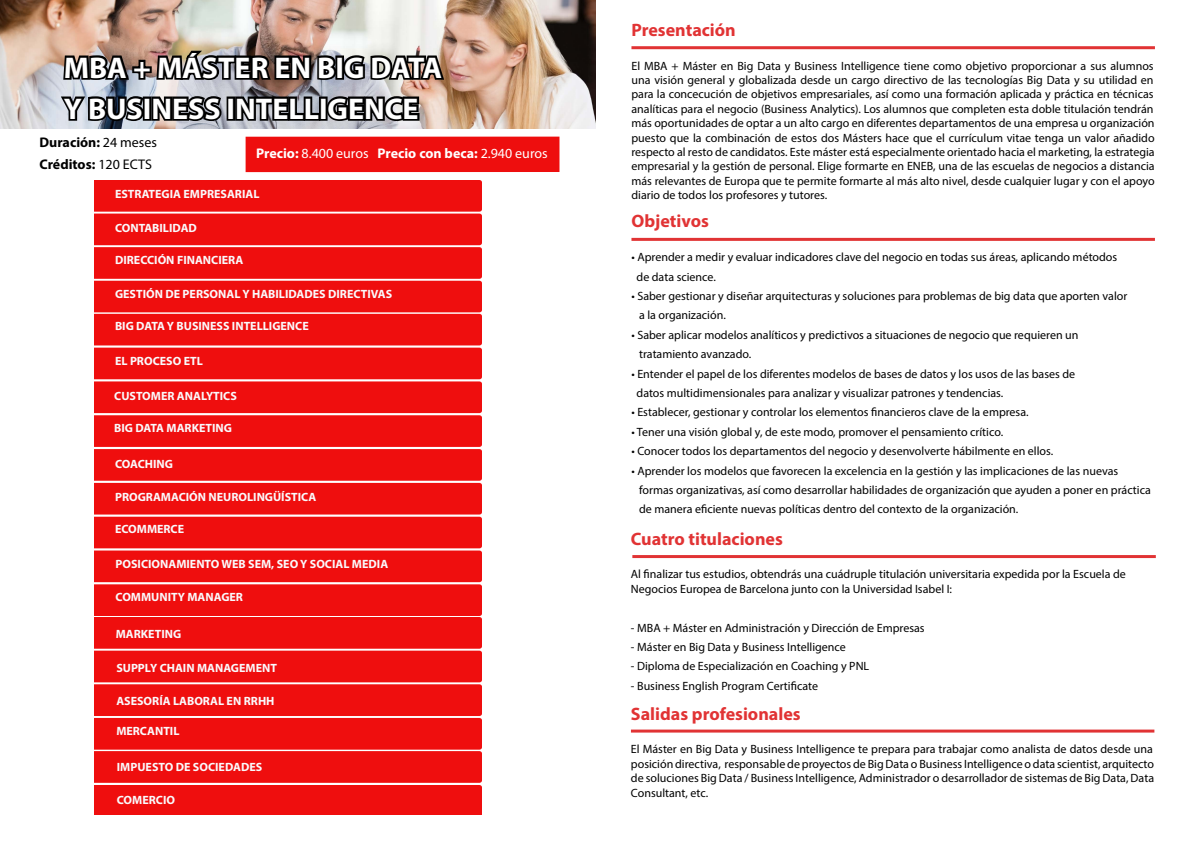
<style>
.page{position:relative;width:1191px;height:842px;background:#fff}
.page>*{position:absolute;margin:0;border:0;box-sizing:border-box;transform-origin:0 0}
.t1{font:700 30px/41px "Myriad Pro";color:#fff}
.t2{font:700 18px "Myriad Pro";color:#e13334}
.t3{font:700 14px "Myriad Pro";color:#fff}
.t4{font:700 14px/21.8px "Myriad Pro";color:#000}
.t5{font:12px/14.4px "Myriad Pro";color:#000}
.t6{font:700 12px "Myriad Pro";color:#fafafc}
.s1{font-weight:400}
</style>
<div class="page">
<img style="left:0;top:0;width:595px;height:129px">
<img style="left:95px;top:181px;width:305px;height:434px">
<img style="left:95px;top:617px;width:305px;height:197px">
<img style="left:61px;top:47px;width:386px;height:36px">
<svg style="left:57px;top:93px;width:166px;height:31px;background:#4a4c50"></svg>
<div style="left:227px;top:97px;width:8px;height:24px;border:4px solid #000"></div>
<svg style="left:233px;top:93px;width:188px;height:31px;background:#424244"></svg>
<div style="left:246px;top:137px;width:313px;height:35px;background:#ee0e0e"></div>
<img style="left:400px;top:181px;width:81px;height:434px">
<img style="left:400px;top:617px;width:81px;height:197px">
<hr style="left:631px;top:46px;width:524px;height:3px;background:#e13334">
<hr style="left:631px;top:238px;width:524px;height:3px;background:#e13334">
<hr style="left:631px;top:729px;width:523px;height:3px;background:#e13334">
<hr style="left:632px;top:555px;width:523px;height:3px;background:#e13334">
<h1 class="t1" style="left:64px;top:46px;width:380px">MBA + MÁSTER EN BIG DATA<br>Y BUSINESS INTELLIGENCE</h1>
<p class="t3" style="left:256px;top:144px;width:293px">Precio: <span class="s1">8.400 euros</span> Precio con beca: <span class="s1">2.940 euros</span></p>
<p class="t4" style="left:39px;top:131px;width:119px">Duración: <span class="s1">24 meses<br></span>Créditos: <span class="s1">120 ECTS</span></p>
<p class="t6" style="left:115px;top:186px;width:146px">ESTRATEGIA EMPRESARIAL</p>
<p class="t6" style="left:115px;top:220px;width:83px">CONTABILIDAD</p>
<p class="t6" style="left:115px;top:252px;width:130px">DIRECCIÓN FINANCIERA</p>
<p class="t6" style="left:115px;top:287px;width:279px">GESTIÓN DE PERSONAL Y HABILIDADES DIRECTIVAS</p>
<p class="t6" style="left:115px;top:318px;width:195px">BIG DATA Y BUSINESS INTELLIGENCE</p>
<p class="t6" style="left:115px;top:353px;width:89px">EL PROCESO ETL</p>
<p class="t6" style="left:114px;top:388px;width:124px">CUSTOMER ANALYTICS</p>
<p class="t6" style="left:114px;top:420px;width:119px">BIG DATA MARKETING</p>
<p class="t6" style="left:115px;top:456px;width:60px">COACHING</p>
<p class="t6" style="left:115px;top:489px;width:203px">PROGRAMACIÓN NEUROLINGÜÍSTICA</p>
<p class="t6" style="left:115px;top:521px;width:71px">ECOMMERCE</p>
<p class="t6" style="left:116px;top:556px;width:274px">POSICIONAMIENTO WEB SEM, SEO Y SOCIAL MEDIA</p>
<p class="t6" style="left:116px;top:589px;width:129px">COMMUNITY MANAGER</p>
<p class="t6" style="left:116px;top:626px;width:67px">MARKETING</p>
<p class="t6" style="left:116px;top:660px;width:162px">SUPPLY CHAIN MANAGEMENT</p>
<p class="t6" style="left:116px;top:694px;width:160px">ASESORÍA LABORAL EN RRHH</p>
<p class="t6" style="left:116px;top:723px;width:65px">MERCANTIL</p>
<p class="t6" style="left:117px;top:759px;width:147px">IMPUESTO DE SOCIEDADES</p>
<p class="t6" style="left:117px;top:792px;width:60px">COMERCIO</p>
<h2 class="t2" style="left:631px;top:18px;width:106px">Presentación</h2>
<p class="t5" style="left:631px;top:58px;width:525px;text-align:justify">El MBA + Máster en Big Data y Business Intelligence tiene como objetivo proporcionar a sus alumnos una visión general y globalizada desde un cargo directivo de las tecnologías Big Data y su utilidad en para la concecución de objetivos empresariales, así como una formación aplicada y práctica en técnicas analíticas para el negocio (Business Analytics). Los alumnos que completen esta doble titulación tendrán más oportunidades de optar a un alto cargo en diferentes departamentos de una empresa u organización puesto que la combinación de estos dos Másters hace que el currículum vitae tenga un valor añadido respecto al resto de candidatos. Este máster está especialmente orientado hacia el marketing, la estrategia empresarial y la gestión de personal. Elige formarte en ENEB, una de las escuelas de negocios a distancia más relevantes de Europa que te permite formarte al más alto nivel, desde cualquier lugar y con el apoyo diario de todos los profesores y tutores.</p>
<h2 class="t2" style="left:631px;top:210px;width:79px">Objetivos</h2>
<p class="t5" style="left:636px;top:247px;width:482px;line-height:19.4px;text-indent:-5px">• Aprender a medir y evaluar indicadores clave del negocio en todas sus áreas, aplicando métodos de data science.</p>
<p class="t5" style="left:639px;top:286px;width:490px;line-height:19.4px;text-indent:-8px">• Saber gestionar y diseñar arquitecturas y soluciones para problemas de big data que aporten valor a la organización.</p>
<p class="t5" style="left:639px;top:325px;width:441px;line-height:19.4px;text-indent:-8px">• Saber aplicar modelos analíticos y predictivos a situaciones de negocio que requieren un tratamiento avanzado.</p>
<p class="t5" style="left:636px;top:364px;width:440px;line-height:19.4px;text-indent:-5px">• Entender el papel de los diferentes modelos de bases de datos y los usos de las bases de datos multidimensionales para analizar y visualizar patrones y tendencias.</p>
<p class="t5" style="left:631px;top:405px;width:399px">• Establecer, gestionar y controlar los elementos financieros clave de la empresa.</p>
<p class="t5" style="left:631px;top:424px;width:373px">• Tener una visión global y, de este modo, promover el pensamiento crítico.</p>
<p class="t5" style="left:631px;top:444px;width:423px">• Conocer todos los departamentos del negocio y desenvolverte hábilmente en ellos.</p>
<p class="t5" style="left:639px;top:461px;width:513px;line-height:19.4px;text-indent:-8px">• Aprender los modelos que favorecen la excelencia en la gestión y las implicaciones de las nuevas formas organizativas, así como desarrollar habilidades de organización que ayuden a poner en práctica de manera eficiente nuevas políticas dentro del contexto de la organización.</p>
<h2 class="t2" style="left:631px;top:527px;width:153px">Cuatro titulaciones</h2>
<p class="t5" style="left:631px;top:567px;width:496px">Al finalizar tus estudios, obtendrás una cuádruple titulación universitaria expedida por la Escuela de<br>Negocios Europea de Barcelona junto con la Universidad Isabel I:</p>
<p class="t5" style="left:631px;top:620px;width:295px">- MBA + Máster en Administración y Dirección de Empresas</p>
<p class="t5" style="left:631px;top:639px;width:216px">- Máster en Big Data y Business Intelligence</p>
<p class="t5" style="left:631px;top:659px;width:240px">- Diploma de Especialización en Coaching y PNL</p>
<p class="t5" style="left:631px;top:678px;width:189px">- Business English Program Certificate</p>
<h2 class="t2" style="left:631px;top:702px;width:171px">Salidas profesionales</h2>
<p class="t5" style="left:631px;top:742px;width:525px;text-align:justify">El Máster en Big Data y Business Intelligence te prepara para trabajar como analista de datos desde una posición directiva, responsable de proyectos de Big Data o Business Intelligence o data scientist, arquitecto de soluciones Big Data / Business Intelligence, Administrador o desarrollador de sistemas de Big Data, Data Consultant, etc.</p>
</div>
